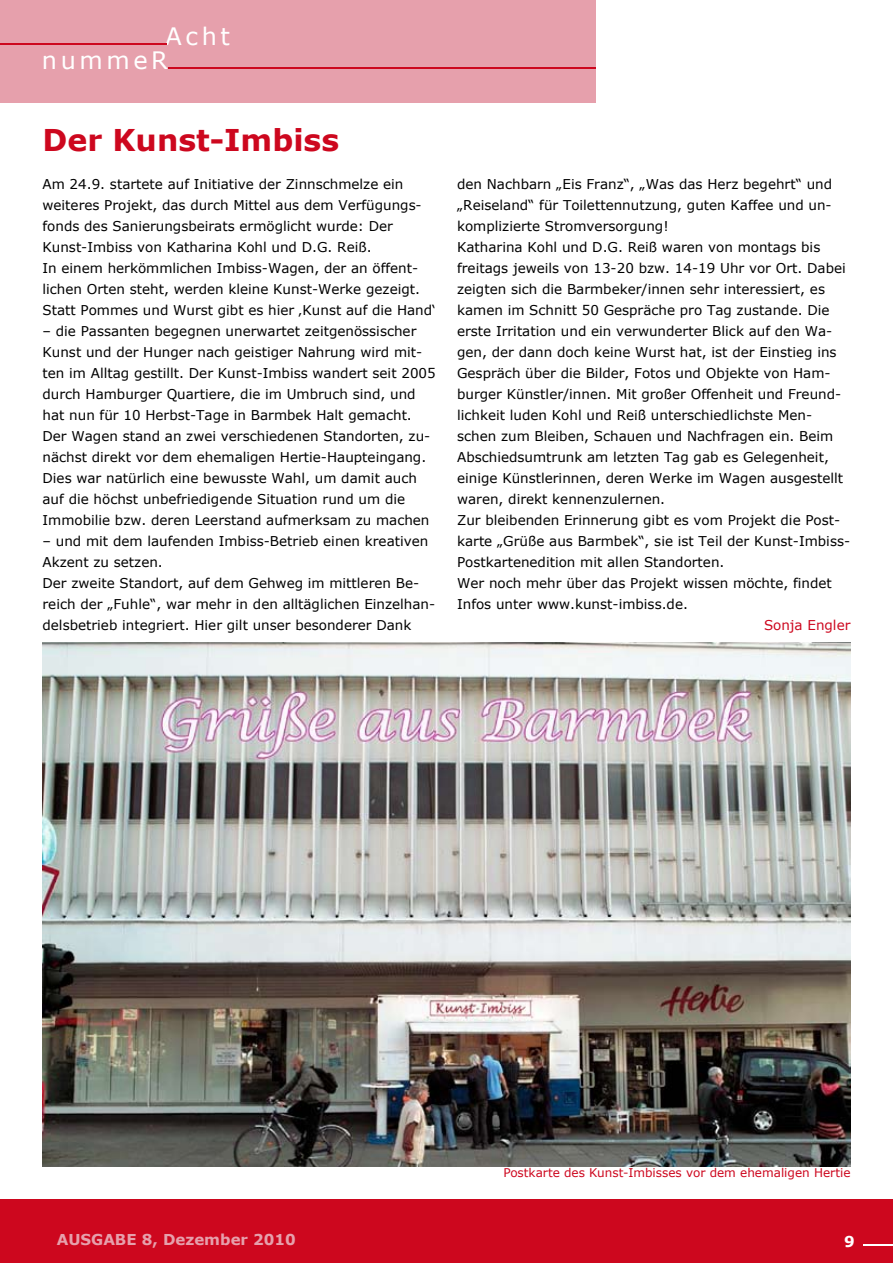
<style>
.page{position:relative;width:893px;height:1263px;background:#fff}
.page>*{position:absolute;margin:0;border:0;box-sizing:border-box;transform-origin:0 0}
.t1{font:700 30px "Verdana";color:#cd071e}
.t2{font:24px/24.2px "Verdana";letter-spacing:.15em;color:#fff}
.t3{font:700 15px "Verdana";color:#e6a0ac}
.t4{font:700 15px "Verdana";color:#fff}
.t5{font:13.5px/21px "Verdana";color:#000}
.t6{font:13.5px "Verdana";color:#cd071e}
.t7{font:12px "Verdana";color:#cd071e}
</style>
<div class="page">
<div style="left:0;top:0;width:595px;height:102px;background:#e6a0ac"></div>
<hr style="left:0;top:44px;width:167px;height:1px;background:#cd071e">
<hr style="left:168px;top:68px;width:427px;height:1px;background:#cd071e">
<div style="left:0;top:1199px;width:893px;height:64px;background:#cd071e"></div>
<hr style="left:863px;top:1245px;width:30px;height:1px;background:#fff">
<img style="left:43px;top:643px;width:807px;height:523px">
<h2 class="t2" style="left:42px;top:24px;width:190px;text-indent:124px">Acht nummeR</h2>
<h1 class="t1" style="left:43px;top:120px;width:298px">Der Kunst-Imbiss</h1>
<p class="t5" style="left:43px;top:173px;width:395px">Am 24.9. startete auf Initiative der Zinnschmelze ein weiteres Projekt, das durch Mittel aus dem Verfügungs&shy;fonds des Sanierungsbeirats ermöglicht wurde: Der Kunst-Imbiss von Katharina Kohl und D.G. Reiß.<br>In einem herkömmlichen Imbiss-Wagen, der an öffent&shy;lichen Orten steht, werden kleine Kunst-Werke gezeigt.<br>Statt Pommes und Wurst gibt es hier ‚Kunst auf die Hand‘</p>
<p class="t5" style="left:43px;top:320px;width:395px">– die Passanten begegnen unerwartet zeitgenössischer Kunst und der Hunger nach geistiger Nahrung wird mit&shy;ten im Alltag gestillt. Der Kunst-Imbiss wandert seit 2005 durch Hamburger Quartiere, die im Umbruch sind, und hat nun für 10 Herbst-Tage in Barmbek Halt gemacht.<br>Der Wagen stand an zwei verschiedenen Standorten, zu&shy;nächst direkt vor dem ehemaligen Hertie-Haupteingang.<br>Dies war natürlich eine bewusste Wahl, um damit auch auf die höchst unbefriedigende Situation rund um die Immobilie bzw. deren Leerstand aufmerksam zu machen</p>
<p class="t5" style="left:43px;top:530px;width:394px">– und mit dem laufenden Imbiss-Betrieb einen kreativen Akzent zu setzen.<br>Der zweite Standort, auf dem Gehweg im mittleren Be&shy;reich der „Fuhle“, war mehr in den alltäglichen Einzelhan&shy;delsbetrieb integriert. Hier gilt unser besonderer Dank</p>
<p class="t5" style="left:457px;top:173px;width:395px">den Nachbarn „Eis Franz“, „Was das Herz begehrt“ und „Reiseland“ für Toilettennutzung, guten Kaffee und un&shy;komplizierte Stromversorgung!<br>Katharina Kohl und D.G. Reiß waren von montags bis freitags jeweils von 13-20 bzw. 14-19 Uhr vor Ort. Dabei zeigten sich die Barmbeker/innen sehr interessiert, es kamen im Schnitt 50 Gespräche pro Tag zustande. Die erste Irritation und ein verwunderter Blick auf den Wa&shy;gen, der dann doch keine Wurst hat, ist der Einstieg ins Gespräch über die Bilder, Fotos und Objekte von Ham&shy;burger Künstler/innen. Mit großer Offenheit und Freund&shy;lichkeit luden Kohl und Reiß unterschiedlichste Men&shy;schen zum Bleiben, Schauen und Nachfragen ein. Beim Abschiedsumtrunk am letzten Tag gab es Gelegenheit, einige Künstlerinnen, deren Werke im Wagen ausgestellt waren, direkt kennenzulernen.<br>Zur bleibenden Erinnerung gibt es vom Projekt die Post&shy;karte „Grüße aus Barmbek“, sie ist Teil der Kunst-Imbiss-Postkartenedition mit allen Standorten.<br>Wer noch mehr über das Projekt wissen möchte, findet Infos unter www.kunst-imbiss.de.</p>
<p class="t6" style="left:764px;top:617px;width:88px">Sonja Engler</p>
<p class="t7" style="left:503px;top:1165px;width:349px">Postkarte des Kunst-Imbisses vor dem ehemaligen Hertie</p>
<p class="t3" style="left:57px;top:1230px;width:241px">AUSGABE 8, Dezember 2010</p>
<p class="t4" style="left:844px;top:1232px;width:12px">9</p>
</div>
